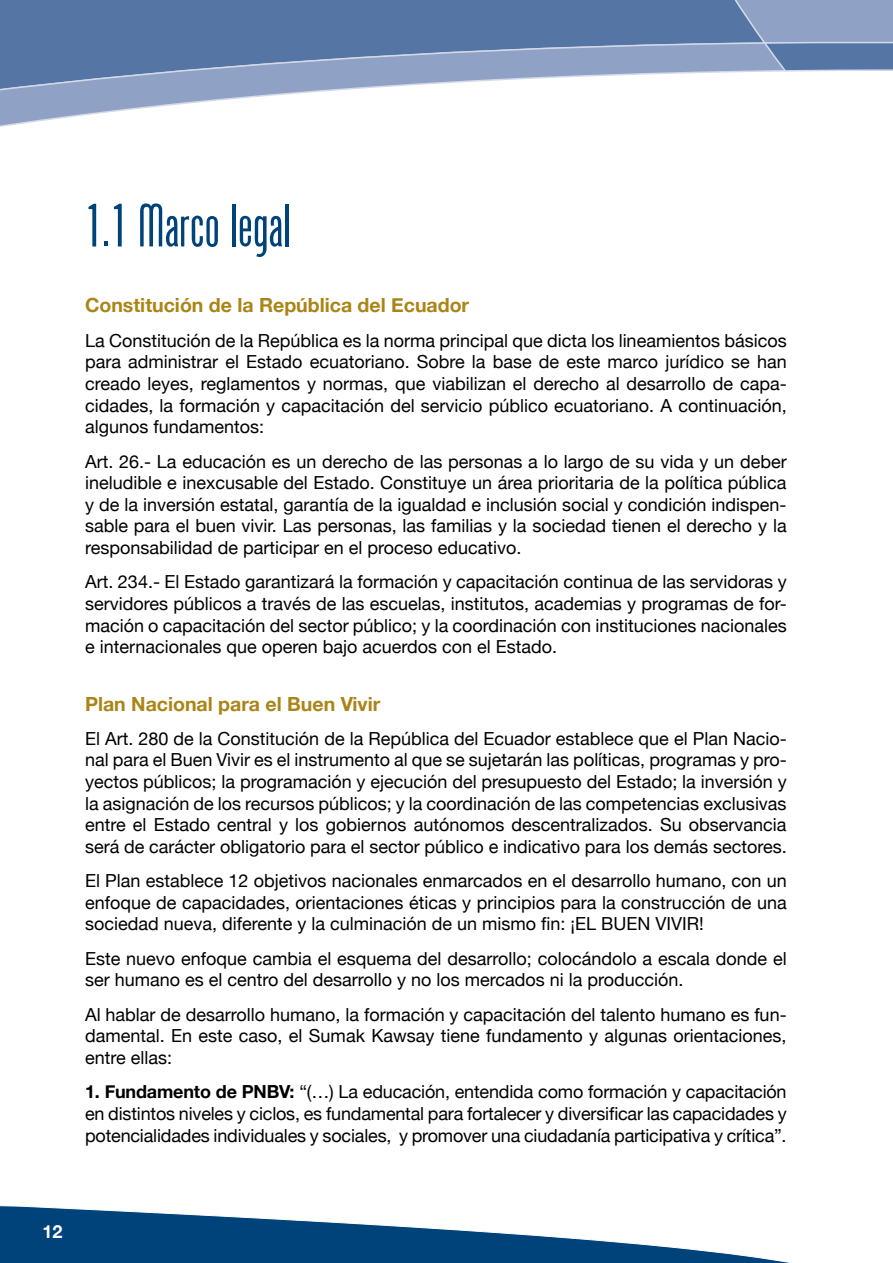
<style>
.page{position:relative;width:893px;height:1263px;background:#fff}
.page>*{position:absolute;margin:0;border:0;box-sizing:border-box;transform-origin:0 0}
.t1{font:63px "Phoenix American";color:#00427a}
.t2{font:700 19.5px "Helvetica Neue";color:#aa8516}
.t3{font:18px/21.6px "Helvetica Neue";color:#000;text-align:justify}
.t4{font:700 18px "Helvetica Neue";color:#000}
.t5{font:700 18px "Helvetica Neue";color:#fff}
.s1{font-weight:700}
</style>
<div class="page">
<div style="left:0;top:0;width:643px;height:42px;background:#5576a5"></div>
<svg style="left:0;top:42px;width:643px;height:85px"></svg>
<svg style="left:643px;top:0;width:250px;height:75px;background:#7e96bb"></svg>
<svg style="left:0;top:1205px;width:792px;height:58px"></svg>
<h1 class="t1" style="left:85px;top:195px;width:207px">1.1 Marco legal</h1>
<p class="t2" style="left:85px;top:293px;width:386px">Constitución de la República del Ecuador</p>
<p class="t3" style="left:85px;top:329px;width:703px">La Constitución de la República es la norma principal que dicta los lineamientos básicos para administrar el Estado ecuatoriano. Sobre la base de este marco jurídico se han creado leyes, reglamentos y normas, que viabilizan el derecho al desarrollo de capa&shy;cidades, la formación y capacitación del servicio público ecuatoriano. A continuación, algunos fundamentos:</p>
<p class="t3" style="left:85px;top:450px;width:703px">Art. 26.- La educación es un derecho de las personas a lo largo de su vida y un deber ineludible e inexcusable del Estado. Constituye un área prioritaria de la política pública y de la inversión estatal, garantía de la igualdad e inclusión social y condición indispen&shy;sable para el buen vivir. Las personas, las familias y la sociedad tienen el derecho y la responsabilidad de participar en el proceso educativo.</p>
<p class="t3" style="left:85px;top:571px;width:703px">Art. 234.- El Estado garantizará la formación y capacitación continua de las servidoras y servidores públicos a través de las escuelas, institutos, academias y programas de for&shy;mación o capacitación del sector público; y la coordinación con instituciones nacionales e internacionales que operen bajo acuerdos con el Estado.</p>
<p class="t2" style="left:85px;top:691px;width:297px">Plan Nacional para el Buen Vivir</p>
<p class="t3" style="left:85px;top:727px;width:703px">El Art. 280 de la Constitución de la República del Ecuador establece que el Plan Nacio&shy;nal para el Buen Vivir es el instrumento al que se sujetarán las políticas, programas y pro&shy;yectos públicos; la programación y ejecución del presupuesto del Estado; la inversión y la asignación de los recursos públicos; y la coordinación de las competencias exclusivas entre el Estado central y los gobiernos autónomos descentralizados. Su observancia será de carácter obligatorio para el sector público e indicativo para los demás sectores.</p>
<p class="t3" style="left:85px;top:870px;width:703px">El Plan establece 12 objetivos nacionales enmarcados en el desarrollo humano, con un enfoque de capacidades, orientaciones éticas y principios para la construcción de una sociedad nueva, diferente y la culminación de un mismo fin: ¡EL BUEN VIVIR!</p>
<p class="t3" style="left:85px;top:947px;width:703px">Este nuevo enfoque cambia el esquema del desarrollo; colocándolo a escala donde el ser humano es el centro del desarrollo y no los mercados ni la producción.</p>
<p class="t3" style="left:85px;top:1003px;width:703px">Al hablar de desarrollo humano, la formación y capacitación del talento humano es fun&shy;damental. En este caso, el Sumak Kawsay tiene fundamento y algunas orientaciones, entre ellas:</p>
<p class="t4" style="left:85px;top:1081px;width:170px">1. Fundamento de PNB</p>
<p class="t3" style="left:85px;top:1081px;width:703px;text-indent:194px"><span class="s1">V:</span> “(…) La educación, entendida como formación y capacitación en distintos niveles y ciclos, es fundamental para fortalecer y diversificar las capacidades y potencialidades individuales y sociales, y promover una ciudadanía participativa y crítica”.</p>
<p class="t5" style="left:42px;top:1220px;width:22px">12</p>
</div>
